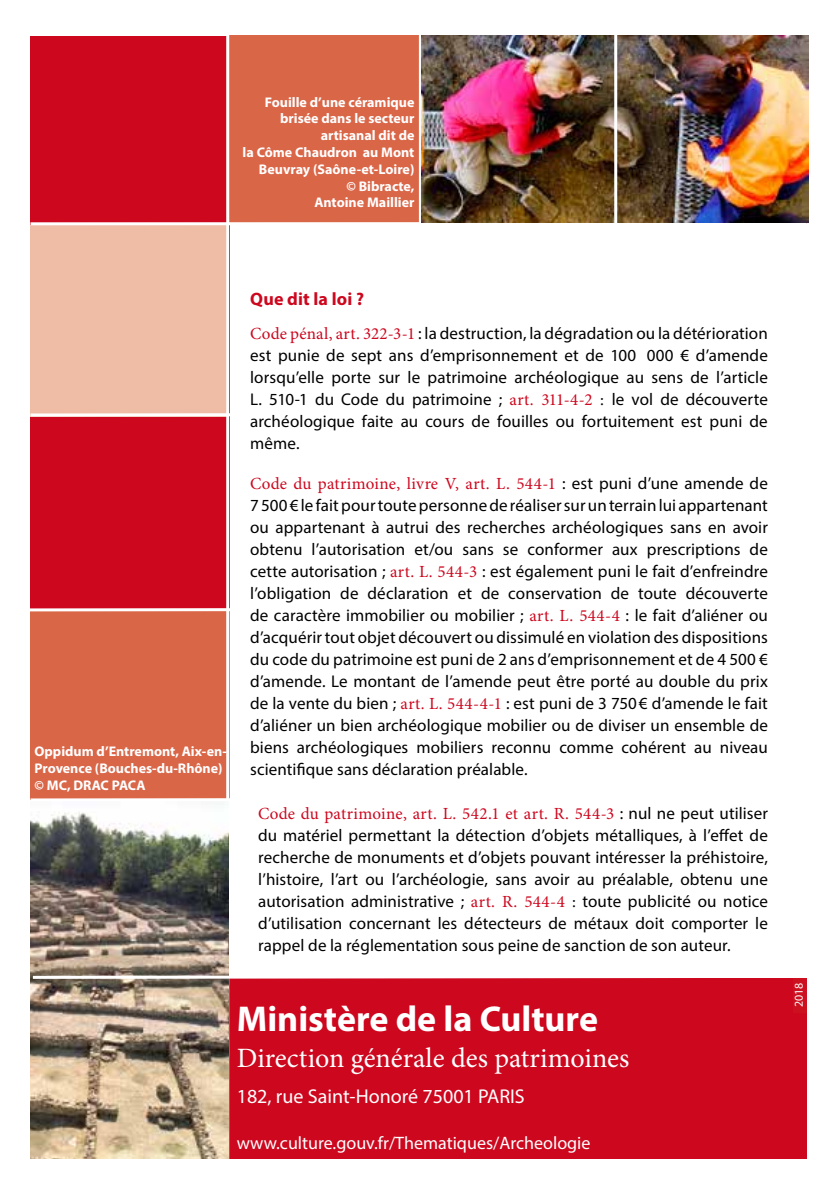
<style>
.page{position:relative;width:840px;height:1191px;background:#fff}
.page>*{position:absolute;margin:0;border:0;box-sizing:border-box;transform-origin:0 0}
.t1{font:700 36px "Myriad Pro";color:#fff}
.t2{font:28px "Minion Pro";color:#fff}
.t3{font:20px "Myriad Pro";color:#fff}
.t4{font:18px "Myriad Pro";color:#fff}
.t5{font:700 18px "Myriad Pro";letter-spacing:.01em;color:#cd071e}
.t6{font:17px/22px "Myriad Pro";letter-spacing:.01em;color:#000;text-align:justify}
.t7{font:17px "Minion Pro";letter-spacing:.02em;color:#cd071e}
.t8{font:700 14px/16.8px "Myriad Pro";color:#fff;text-align:right}
.t9{font:12px "Myriad Pro";color:#fbfbfb}
.s1{font-family:"Minion Pro";color:#cd071e}
.s2{font-family:"Minion Pro"}
.s3{font-family:"Myriad Pro";color:#000}
</style>
<div class="page">
<div style="left:30px;top:36px;width:776px;height:1122px;background:#cd071e"></div>
<div style="left:227px;top:36px;width:192px;height:188px;background:#da6648"></div>
<div style="left:229px;top:800px;width:581px;height:178px;background:#fff"></div>
<div style="left:30px;top:609px;width:199px;height:190px;background:#da6648"></div>
<div style="left:229px;top:224px;width:579px;height:577px;background:#fff"></div>
<div style="left:30px;top:225px;width:197px;height:192px;background:#efbca5"></div>
<hr style="left:418px;top:33px;width:3px;height:767px;background:#fff">
<hr style="left:30px;top:222px;width:776px;height:3px;background:#fff">
<svg style="left:30px;top:411px;width:200px;height:7px"></svg>
<svg style="left:30px;top:606px;width:200px;height:7px"></svg>
<hr style="left:226px;top:19px;width:3px;height:1147px;background:#fff">
<img style="left:30px;top:803px;width:198px;height:355px">
<img style="left:421px;top:36px;width:387px;height:186px">
<hr style="left:614px;top:0;width:3px;height:225px;background:#fff">
<svg style="left:30px;top:973px;width:777px;height:7px"></svg>
<div style="left:793px;top:978px;width:13px;height:34px;background:#cd101f"></div>
<svg style="left:30px;top:796px;width:200px;height:7px"></svg>
<p class="t8" style="left:242px;top:93px;width:173px">Fouille d’une céramique brisée dans le secteur artisanal dit de<br>la Côme Chaudron au Mont<br>Beuvray (Saône-et-Loire)<br>© Bibracte,<br>Antoine Maillier</p>
<p class="t8" style="left:34px;top:742px;width:194px;text-align:left">Oppidum d’Entremont, Aix-en-<br>Provence (Bouches-du-Rhône) © MC, DRAC PACA</p>
<p class="t5" style="left:250px;top:287px;width:115px">Que dit la loi ?</p>
<p class="t6" style="left:250px;top:322px;width:519px"><span class="s1">Code pénal, art. 322-3-1</span> : la destruction, la dégradation ou la détérioration est punie de sept ans d’emprisonnement et de 100 000 € d’amende lorsqu’elle porte sur le patrimoine archéologique au sens de l’article L. 510-1 du Code du patrimoine ; <span class="s1">art. 311-4-2</span> <span class="s2">:</span> le vol de découverte archéologique faite au cours de fouilles ou fortuitement est puni de même.</p>
<p class="t7" style="left:250px;top:472px;width:519px">Code du patrimoine, livre V, art. L. 544-1 <span class="s3">: est puni d’une amende de</span></p>
<p class="t6" style="left:250px;top:494px;width:519px">7 500 € le fait pour toute personne de réaliser sur un terrain lui appartenant ou appartenant à autrui des recherches archéologiques sans en avoir obtenu l’autorisation et/ou sans se conformer aux prescriptions de cette autorisation ; <span class="s1">art. L. 544-3</span> : est également puni le fait d’enfreindre l’obligation de déclaration et de conservation de toute découverte de caractère immobilier ou mobilier ; <span class="s1">art. L. 544-4</span> : le fait d’aliéner ou d’acquérir tout objet découvert ou dissimulé en violation des dispositions du code du patrimoine est puni de 2 ans d’emprisonnement et de 4 500 € d’amende. Le montant de l’amende peut être porté au double du prix de la vente du bien ; <span class="s1">art. L. 544-4-1</span> : est puni de 3 750€ d’amende le fait d’aliéner un bien archéologique mobilier ou de diviser un ensemble de biens archéologiques mobiliers reconnu comme cohérent au niveau scientifique sans déclaration préalable.</p>
<p class="t7" style="left:258px;top:802px;width:511px">Code du patrimoine, art. L. 542.1 et art. R. 544-3 <span class="s3">: nul ne peut utiliser</span></p>
<p class="t6" style="left:258px;top:824px;width:511px">du matériel permettant la détection d’objets métalliques, à l’effet de recherche de monuments et d’objets pouvant intéresser la préhistoire, l’histoire, l’art ou l’archéologie, sans avoir au préalable, obtenu une autorisation administrative ; <span class="s1">art. R. 544-4</span> <span class="s2">:</span> toute publicité ou notice d’utilisation concernant les détecteurs de métaux doit comporter le rappel de la réglementation sous peine de sanction de son auteur.</p>
<h1 class="t1" style="left:236px;top:995px;width:362px">Ministère de la Culture</h1>
<h2 class="t2" style="left:236px;top:1039px;width:394px">Direction générale des patrimoines</h2>
<p class="t3" style="left:236px;top:1084px;width:289px">182, rue Saint-Honoré 75001 PARIS</p>
<p class="t4" style="left:236px;top:1131px;width:355px">www.culture.gouv.fr/Thematiques/Archeologie</p>
<p class="t9" style="left:791px;top:1007px;width:26px;rotate:-90deg">2018</p>
</div>
